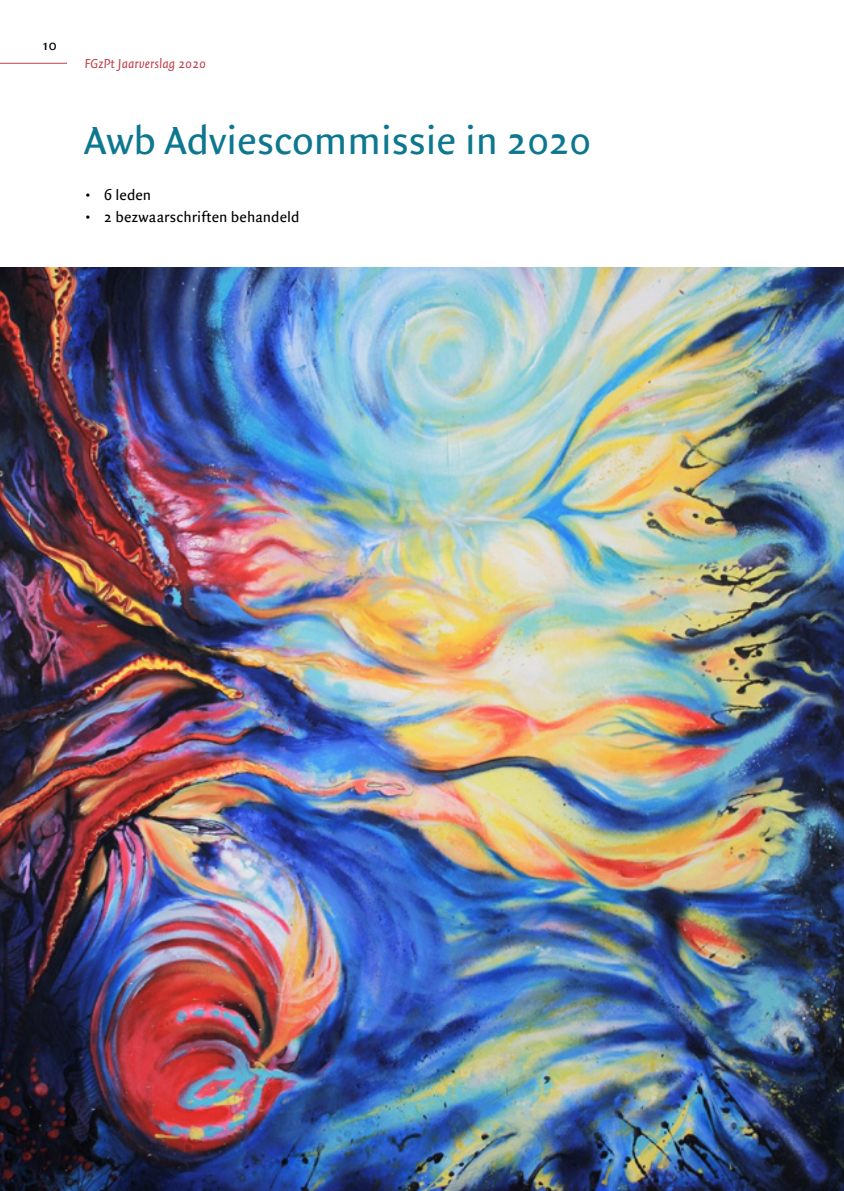
<style>
.page{position:relative;width:844px;height:1191px;background:#fff}
.page>*{position:absolute;margin:0;border:0;box-sizing:border-box;transform-origin:0 0}
.t1{font:42px "Quadraat Sans";color:#0d7790}
.t2{font:15.75px "Quadraat Sans";letter-spacing:.005em;color:#000}
.t3{font:italic 14px "Quadraat Sans";color:#bf3e48}
</style>
<div class="page">
<img style="left:0;top:268px;width:843px;height:923px">
<hr style="left:0;top:63px;width:67px;height:1px;background:#bf3e48">
<p class="t2" style="left:43px;top:36px;width:16px">10</p>
<p class="t3" style="left:84px;top:56px;width:123px">FGzPt Jaarverslag 2020</p>
<h1 class="t1" style="left:84px;top:116px;width:507px">Awb Adviescommissie in 2020</h1>
<p class="t2" style="left:84px;top:185px;width:68px">• 6 leden</p>
<p class="t2" style="left:84px;top:208px;width:217px">• 2 bezwaarschriften behandeld</p>
</div>
